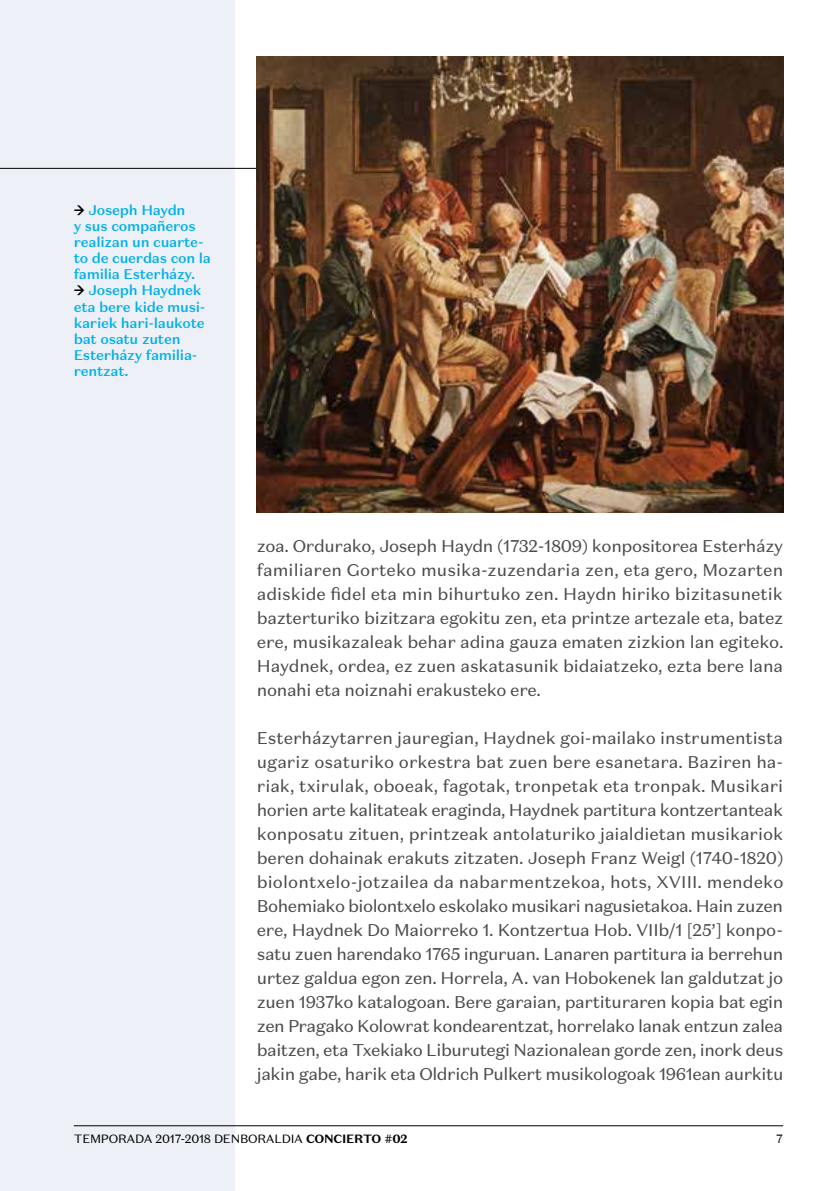
<style>
.page{position:relative;width:840px;height:1191px;background:#fff}
.page>*{position:absolute;margin:0;border:0;box-sizing:border-box;transform-origin:0 0}
.t1{font:17px/24px "Domaine Sans Text";letter-spacing:-.025em;color:#4b4b4d;text-align:justify}
.t2{font:500 14px/16px "Domaine Sans Text";letter-spacing:-.02em;color:#00b0e6}
.t3{font:12px "Domaine Sans Text";letter-spacing:-.02em;color:#000}
.s1{color:#000}
.s2{font-weight:700}
</style>
<div class="page">
<div style="left:0;top:0;width:234px;height:1191px;background:#edf0f7"></div>
<hr style="left:74px;top:1125px;width:708px;height:1px;background:#000">
<hr style="left:0;top:168px;width:782px;height:1px;background:#000">
<hr style="left:0;top:0;width:1px;height:1191px;background:#edf0f7">
<img style="left:257px;top:57px;width:525px;height:455px">
<p class="t2" style="left:74px;top:202px;width:139px"><span class="s1">✓</span> Joseph Haydn<br>y sus compañeros realizan un cuarte&shy;to de cuerdas con la familia Esterházy.</p>
<p class="t2" style="left:74px;top:282px;width:133px"><span class="s1">✓</span> Joseph Haydnek eta bere kide musi&shy;kariek hari-laukote bat osatu zuten<br>Esterházy familia&shy;rentzat.</p>
<p class="t1" style="left:257px;top:534px;width:528px">zoa. Ordurako, Joseph Haydn (1732-1809) konpositorea Esterházy familiaren Gorteko musika-zuzendaria zen, eta gero, Mozarten adiskide fidel eta min bihurtuko zen. Haydn hiriko bizitasunetik bazterturiko bizitzara egokitu zen, eta printze artezale eta, batez ere, musikazaleak behar adina gauza ematen zizkion lan egiteko.<br>Haydnek, ordea, ez zuen askatasunik bidaiatzeko, ezta bere lana nonahi eta noiznahi erakusteko ere.</p>
<p class="t1" style="left:257px;top:726px;width:528px">Esterházytarren jauregian, Haydnek goi-mailako instrumentista ugariz osaturiko orkestra bat zuen bere esanetara. Baziren ha&shy;riak, txirulak, oboeak, fagotak, tronpetak eta tronpak. Musikari horien arte kalitateak eraginda, Haydnek partitura kontzertanteak konposatu zituen, printzeak antolaturiko jaialdietan musikariok beren dohainak erakuts zitzaten. Joseph Franz Weigl (1740-1820) biolontxelo-jotzailea da nabarmentzekoa, hots, XVIII . mendeko Bohemiako biolontxelo eskolako musikari nagusietakoa. Hain zuzen ere, Haydnek Do Maiorreko 1. Kontzertua Hob. VII b/1 [25’] konpo&shy;satu zuen harendako 1765 inguruan. Lanaren partitura ia berrehun urtez galdua egon zen. Horrela, A. van Hobokenek lan galdutzat jo zuen 1937ko katalogoan. Bere garaian, partituraren kopia bat egin zen Pragako Kolowrat kondearentzat, horrelako lanak entzun zalea baitzen, eta Txekiako Liburutegi Nazionalean gorde zen, inork deus jakin gabe, harik eta Oldrich Pulkert musikologoak 1961ean aurkitu</p>
<p class="t3" style="left:74px;top:1131px;width:335px">TEMPORADA 2017-2018 DENBORALDIA <span class="s2">CONCIERTO #02</span></p>
<p class="t3" style="left:775px;top:1131px;width:8px">7</p>
</div>
